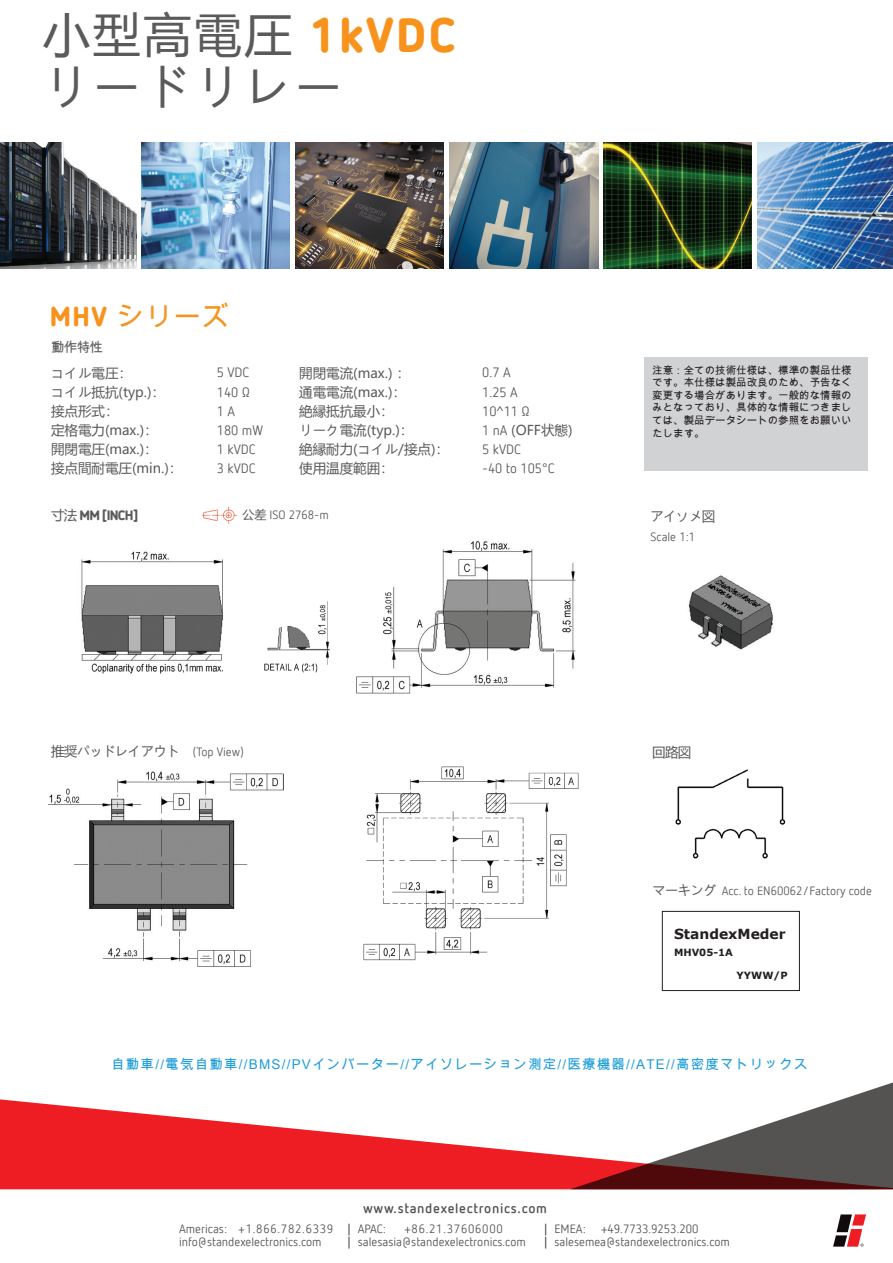
<style>
.page{position:relative;width:893px;height:1263px;background:#fff}
.page>*{position:absolute;margin:0;border:0;box-sizing:border-box;transform-origin:0 0}
.t1{font:48px "Microsoft Ya Hei";letter-spacing:.05em;color:#595a59}
.t2{font:27px "Arial Unicode MS";color:#f7931d}
.t3{font:700 13.8px "Verdana";color:#231f20}
.t4{font:13.5px "Microsoft Ya Hei";color:#595a59}
.t5{font:13.5px "Arial Unicode MS";letter-spacing:.09em;color:#1d9cd8}
.t6{font:13.5px "Netto Offc";color:#595a59}
.t7{font:700 13.5px "Netto Offc";letter-spacing:.05em;color:#555252}
.t8{font:13.5px "Microsoft Ya Hei";letter-spacing:-.05em;color:#595a59}
.t9{font:900 13.5px "Netto Offc";letter-spacing:-.05em;color:#595a59}
.t10{font:13.5px "Arial Unicode MS";color:#595a59}
.t11{font:12px "Netto Offc";color:#555252}
.t12{font:12px "Netto Offc";color:#595a59}
.t13{font:12px "Netto Offc";letter-spacing:.06em;color:#555252}
.t14{font:10.5px/12.6px "Arial Unicode MS";color:#231f20;text-align:justify}
.t15{font:700 9.9px "Verdana";color:#231f20}
.s1{font-family:"Netto Offc";font-weight:900;color:#f7931d}
.s2{font-family:"Netto Offc";font-weight:900}
.s3{font-family:"Netto Offc"}
.s4{font-family:"Microsoft Ya Hei";font-weight:400}
.s5{font-family:"Microsoft Ya Hei"}
.s6{font-family:"Netto Offc";font-size:12px}
.s7{font-family:"Microsoft Ya Hei";font-size:13.5px}
.s8{color:#231f20}
</style>
<div class="page">
<img style="left:141px;top:143px;width:149px;height:126px">
<img style="left:295px;top:143px;width:149px;height:126px">
<img style="left:0;top:143px;width:136px;height:126px">
<img style="left:449px;top:143px;width:149px;height:126px">
<img style="left:603px;top:143px;width:149px;height:126px">
<img style="left:757px;top:143px;width:136px;height:126px">
<svg style="left:833px;top:1214px;width:33px;height:33px"></svg>
<svg style="left:0;top:1099px;width:570px;height:90px;fill:#ee1d23"></svg>
<svg style="left:570px;top:1082px;width:323px;height:107px"></svg>
<img style="left:675px;top:769px;width:111px;height:90px">
<div style="left:662px;top:911px;width:138px;height:80px;border:1px solid #231f20"></div>
<img style="left:49px;top:771px;width:235px;height:196px">
<img style="left:363px;top:766px;width:216px;height:195px">
<img style="left:81px;top:551px;width:142px;height:123px">
<img style="left:264px;top:601px;width:66px;height:72px">
<img style="left:356px;top:541px;width:220px;height:153px">
<img style="left:689px;top:575px;width:84px;height:75px">
<img style="left:202px;top:506px;width:35px;height:18px">
<div style="left:644px;top:357px;width:223px;height:114px;background:#d1d2d4"></div>
<p class="t1" style="left:43px;top:2px;width:415px">小型高電圧 <span class="s1">1kVDC</span></p>
<p class="t1" style="left:43px;top:55px;width:301px">リードリレー</p>
<p class="t2" style="left:50px;top:297px;width:181px"><span class="s2">MHV</span> シリーズ</p>
<p class="t10" style="left:51px;top:338px;width:53px">動作特性</p>
<p class="t4" style="left:51px;top:364px;width:82px">コイル電圧：</p>
<p class="t6" style="left:217px;top:364px;width:34px">5 VDC</p>
<p class="t4" style="left:51px;top:383px;width:116px">コイル抵抗(typ.)：</p>
<p class="t6" style="left:217px;top:384px;width:35px">140 Ω</p>
<p class="t4" style="left:51px;top:402px;width:69px">接点形式：</p>
<p class="t6" style="left:217px;top:403px;width:20px">1 A</p>
<p class="t4" style="left:51px;top:421px;width:108px">定格電力(max.)：</p>
<p class="t6" style="left:217px;top:422px;width:48px">180 mW</p>
<p class="t4" style="left:51px;top:440px;width:108px">開閉電圧(max.)：</p>
<p class="t6" style="left:217px;top:441px;width:40px">1 kVDC</p>
<p class="t4" style="left:51px;top:459px;width:133px">接点間耐電圧(min.)：</p>
<p class="t6" style="left:217px;top:460px;width:40px">3 kVDC</p>
<p class="t4" style="left:299px;top:364px;width:112px">開閉電流(max.) ：</p>
<p class="t6" style="left:482px;top:364px;width:30px">0.7 A</p>
<p class="t4" style="left:299px;top:383px;width:108px">通電電流(max.)：</p>
<p class="t6" style="left:482px;top:384px;width:37px">1.25 A</p>
<p class="t4" style="left:299px;top:402px;width:96px">絶縁抵抗最小：</p>
<p class="t6" style="left:482px;top:403px;width:49px">10^11 Ω</p>
<p class="t4" style="left:299px;top:421px;width:116px">リーク電流(typ.)：</p>
<p class="t4" style="left:482px;top:421px;width:92px"><span class="s3">1 nA</span> (OFF状態)</p>
<p class="t4" style="left:299px;top:440px;width:151px">絶縁耐力(コイル/接点)：</p>
<p class="t6" style="left:482px;top:441px;width:40px">5 kVDC</p>
<p class="t4" style="left:299px;top:459px;width:96px">使用温度範囲：</p>
<p class="t6" style="left:482px;top:460px;width:74px">-40 to 105°C</p>
<p class="t9" style="left:51px;top:507px;width:89px"><span class="s4">寸法</span> MM [INCH]</p>
<p class="t12" style="left:242px;top:508px;width:88px"><span class="s5">公差</span> ISO 2768-m</p>
<p class="t14" style="left:652px;top:363px;width:201px">注意：全ての技術仕様は、標準の製品仕様です。本仕様は製品改良のため、予告なく変更する場合があります。一般的な情報のみとなっており、具体的な情報につきましては、製品データシートの参照をお願いいたします。</p>
<p class="t4" style="left:651px;top:507px;width:66px">アイソメ図</p>
<p class="t12" style="left:651px;top:530px;width:46px">Scale 1:1</p>
<p class="t8" style="left:51px;top:742px;width:194px">推奨パッドレイアウト <span class="s6">(Top View)</span></p>
<p class="t4" style="left:652px;top:743px;width:41px">回路図</p>
<p class="t12" style="left:652px;top:884px;width:221px"><span class="s7">マーキング</span> Acc. to EN60062/Factory code</p>
<p class="t3" style="left:674px;top:924px;width:113px">StandexMeder</p>
<p class="t15" style="left:674px;top:945px;width:60px">MHV05-1A</p>
<p class="t15" style="left:737px;top:968px;width:53px">YYWW/P</p>
<p class="t5" style="left:111px;top:1055px;width:698px">自動車//電気自動車//BMS//PVインバーター//アイソレーション測定//医療機器//ATE//高密度マトリックス</p>
<p class="t7" style="left:363px;top:1200px;width:185px">www.standexelectronics.com</p>
<p class="t11" style="left:179px;top:1221px;width:208px">Americas: +1.866.782.6339 <span class="s8">|</span> APAC:</p>
<p class="t13" style="left:404px;top:1221px;width:100px">+86.21.37606000</p>
<p class="t11" style="left:544px;top:1221px;width:43px"><span class="s8">|</span> EMEA:</p>
<p class="t11" style="left:601px;top:1221px;width:99px">+49.7733.9253.200</p>
<p class="t11" style="left:179px;top:1234px;width:144px">info@standexelectronics.com</p>
<p class="t11" style="left:347px;top:1234px;width:180px"><span class="s8">|</span> salesasia@standexelectronics.com</p>
<p class="t11" style="left:544px;top:1234px;width:187px"><span class="s8">|</span> salesemea@standexelectronics.com</p>
</div>
